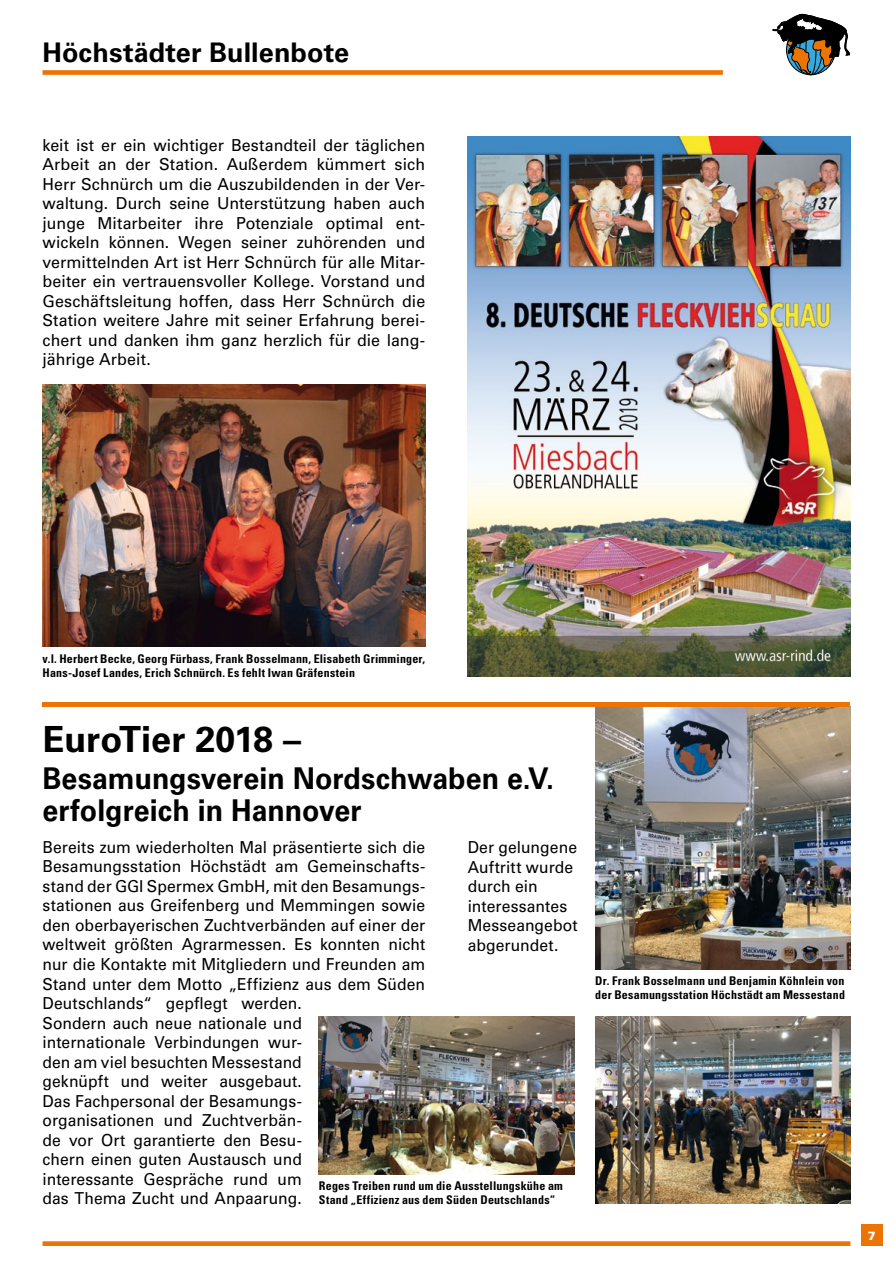
<style>
.page{position:relative;width:893px;height:1263px;background:#fff}
.page>*{position:absolute;margin:0;border:0;box-sizing:border-box;transform-origin:0 0}
.t1{font:700 36px "Univers LT Std";letter-spacing:-.005em;color:#000}
.t2{font:700 30px/31.5px "Univers LT Std";color:#000;scale:.95 1}
.t3{font:700 27px "Univers LT Std";letter-spacing:.005em;color:#000}
.t4{font:16.5px/19.5px "Univers LT Std";letter-spacing:.005em;color:#000;scale:.95 1}
.t5{font:16.5px/19.5px "Univers LT Std";letter-spacing:.005em;color:#000;text-align:justify}
.t6{font:700 condensed 12px/13.8px "Univers LT Std";letter-spacing:.02em;color:#000}
.t7{font:900 12px "Univers LT Std";color:#fff}
</style>
<div class="page">
<div style="left:43px;top:70px;width:680px;height:5px;background:#ec7405"></div>
<div style="left:43px;top:1241px;width:807px;height:5px;background:#ec7405"></div>
<div style="left:861px;top:1225px;width:21px;height:21px;background:#ec7405"></div>
<svg style="left:773px;top:14px;width:76px;height:61px"></svg>
<img style="left:43px;top:385px;width:382px;height:261px">
<img style="left:595px;top:707px;width:255px;height:262px">
<img style="left:319px;top:1016px;width:255px;height:158px">
<img style="left:595px;top:1016px;width:255px;height:188px">
<img style="left:468px;top:136px;width:382px;height:540px">
<div style="left:43px;top:702px;width:807px;height:5px;background:#ec7405"></div>
<h3 class="t3" style="left:43px;top:37px;width:308px">Höchstädter Bullenbote</h3>
<p class="t5" style="left:43px;top:135px;width:384px">keit ist er ein wichtiger Bestandteil der täglichen Arbeit an der Station. Außerdem kümmert sich Herr Schnürch um die Auszubildenden in der Ver&shy;waltung. Durch seine Unterstützung haben auch junge Mitarbeiter ihre Potenziale optimal ent&shy;wickeln können. Wegen seiner zuhörenden und vermittelnden Art ist Herr Schnürch für alle Mitar&shy;beiter ein vertrauensvoller Kollege. Vorstand und Geschäftsleitung hoffen, dass Herr Schnürch die Station weitere Jahre mit seiner Erfahrung berei&shy;chert und danken ihm ganz herzlich für die lang&shy;jährige Arbeit.</p>
<p class="t6" style="left:43px;top:652px;width:384px">v.l. Herbert Becke, Georg Fürbass, Frank Bosselmann, Elisabeth Grimminger,<br>Hans-Josef Landes, Erich Schnürch. Es fehlt Iwan Gräfenstein</p>
<h1 class="t1" style="left:43px;top:718px;width:260px">EuroTier 2018 –</h1>
<h2 class="t2" style="left:43px;top:763px;width:540px">Besamungsverein Nordschwaben e.V. erfolgreich in Hannover</h2>
<p class="t4" style="left:43px;top:837px;width:404px">Bereits zum wiederholten Mal präsentierte sich die Besamungsstation Höchstädt am Gemeinschafts&shy;stand der GGI Spermex GmbH, mit den Besamungs&shy;stationen aus Greifenberg und Memmingen sowie den oberbayerischen Zuchtverbänden auf einer der weltweit größten Agrarmessen. Es konnten nicht nur die Kontakte mit Mitgliedern und Freunden am Stand unter dem Motto „Effizienz aus dem Süden Deutschlands“ gepflegt werden.<br>Sondern auch neue nationale und<br>internationale Verbindungen wur-<br>den am viel besuchten Messestand<br>geknüpft und weiter ausgebaut.<br>Das Fachpersonal der Besamungs-<br>organisationen und Zuchtverbän-<br>de vor Ort garantierte den Besu-<br>chern einen guten Austausch und<br>interessante Gespräche rund um<br>das Thema Zucht und Anpaarung.</p>
<p class="t4" style="left:468px;top:837px;width:117px">Der gelungene<br>Auftritt wurde durch ein interessantes<br>Messeangebot abgerundet.</p>
<p class="t6" style="left:319px;top:1179px;width:246px">Reges Treiben rund um die Ausstellungskühe am<br>Stand „Effizienz aus dem Süden Deutschlands“</p>
<p class="t6" style="left:595px;top:974px;width:251px">Dr. Frank Bosselmann und Benjamin Köhnlein von der Besamungsstation Höchstädt am Messestand</p>
<p class="t7" style="left:868px;top:1228px;width:10px">7</p>
</div>
